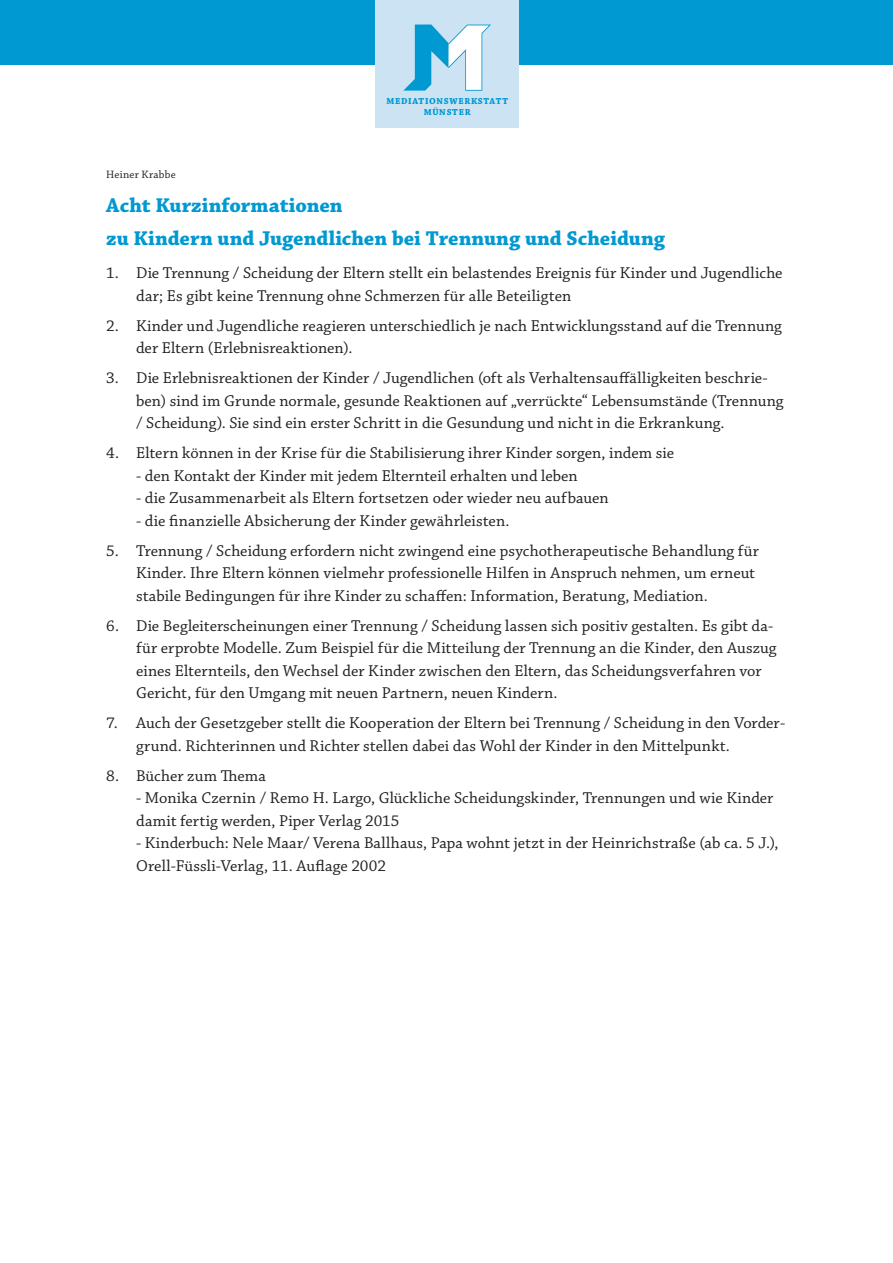
<style>
.page{position:relative;width:893px;height:1263px;background:#fff}
.page>*{position:absolute;margin:0;border:0;box-sizing:border-box;transform-origin:0 0}
.head01{font:700 21px "Chaparral Pro";letter-spacing:.005em;color:#0099d2}
.t1{font:16.5px/22.5px "Chaparral Pro";letter-spacing:.005em;color:#231f20}
.legend{font:11.25px "Chaparral Pro";letter-spacing:.02em;color:#231f20}
.t2{font:700 9.15px/10.9px "Chaparral Pro";letter-spacing:.075em;color:#0099d2;text-align:center}
</style>
<div class="page">
<div style="left:0;top:0;width:893px;height:64px;background:#0099d2"></div>
<div style="left:375px;top:0;width:144px;height:128px;background:#cce3f3"></div>
<svg style="left:403px;top:25px;width:88px;height:66px"></svg>
<p class="t2" style="left:386px;top:96px;width:123px">MEDIATIONSWERKSTATT<br>MÜNSTER</p>
<p class="legend" style="left:106px;top:169px;width:71px">Heiner Krabbe</p>
<p class="head01" style="left:106px;top:193px;width:238px">Acht Kurzinformationen</p>
<p class="head01" style="left:106px;top:226px;width:560px">zu Kindern und Jugendlichen bei Trennung und Scheidung</p>
<p class="t1" style="left:136px;top:262px;width:648px;text-indent:-30px">1. Die Trennung / Scheidung der Eltern stellt ein belastendes Ereignis für Kinder und Jugendliche dar; Es gibt keine Trennung ohne Schmerzen für alle Beteiligten</p>
<p class="t1" style="left:136px;top:315px;width:647px;text-indent:-30px">2. Kinder und Jugendliche reagieren unterschiedlich je nach Entwicklungsstand auf die Trennung der Eltern (Erlebnisreaktionen).</p>
<p class="t1" style="left:136px;top:367px;width:649px;text-indent:-30px">3. Die Erlebnisreaktionen der Kinder / Jugendlichen (oft als Verhaltensauffälligkeiten beschrie&shy;ben) sind im Grunde normale, gesunde Reaktionen auf „verrückte“ Lebensumstände (Trennung / Scheidung). Sie sind ein erster Schritt in die Gesundung und nicht in die Erkrankung.</p>
<p class="t1" style="left:106px;top:442px;width:569px">4. Eltern können in der Krise für die Stabilisierung ihrer Kinder sorgen, indem sie</p>
<p class="t1" style="left:136px;top:465px;width:443px">- den Kontakt der Kinder mit jedem Elternteil erhalten und leben</p>
<p class="t1" style="left:136px;top:487px;width:474px">- die Zusammenarbeit als Eltern fortsetzen oder wieder neu aufbauen</p>
<p class="t1" style="left:136px;top:510px;width:375px">- die finanzielle Absicherung der Kinder gewährleisten.</p>
<p class="t1" style="left:136px;top:540px;width:624px;text-indent:-30px">5. Trennung / Scheidung erfordern nicht zwingend eine psychotherapeutische Behandlung für<br>Kinder. Ihre Eltern können vielmehr professionelle Hilfen in Anspruch nehmen, um erneut stabile Bedingungen für ihre Kinder zu schaffen: Information, Beratung, Mediation.</p>
<p class="t1" style="left:136px;top:615px;width:642px;text-indent:-30px">6. Die Begleiterscheinungen einer Trennung / Scheidung lassen sich positiv gestalten. Es gibt da&shy;für erprobte Modelle. Zum Beispiel für die Mitteilung der Trennung an die Kinder, den Auszug eines Elternteils, den Wechsel der Kinder zwischen den Eltern, das Scheidungsverfahren vor Gericht, für den Umgang mit neuen Partnern, neuen Kindern.</p>
<p class="t1" style="left:136px;top:712px;width:651px;text-indent:-30px">7. Auch der Gesetzgeber stellt die Kooperation der Eltern bei Trennung / Scheidung in den Vorder&shy;grund. Richterinnen und Richter stellen dabei das Wohl der Kinder in den Mittelpunkt.</p>
<p class="t1" style="left:106px;top:765px;width:161px">8. Bücher zum Thema</p>
<p class="t1" style="left:136px;top:787px;width:639px">- Monika Czernin / Remo H. Largo, Glückliche Scheidungskinder, Trennungen und wie Kinder damit fertig werden, Piper Verlag 2015</p>
<p class="t1" style="left:136px;top:832px;width:644px">- Kinderbuch: Nele Maar/ Verena Ballhaus, Papa wohnt jetzt in der Heinrichstraße (ab ca. 5 J.),<br>Orell-Füssli-Verlag, 11. Auflage 2002</p>
</div>
